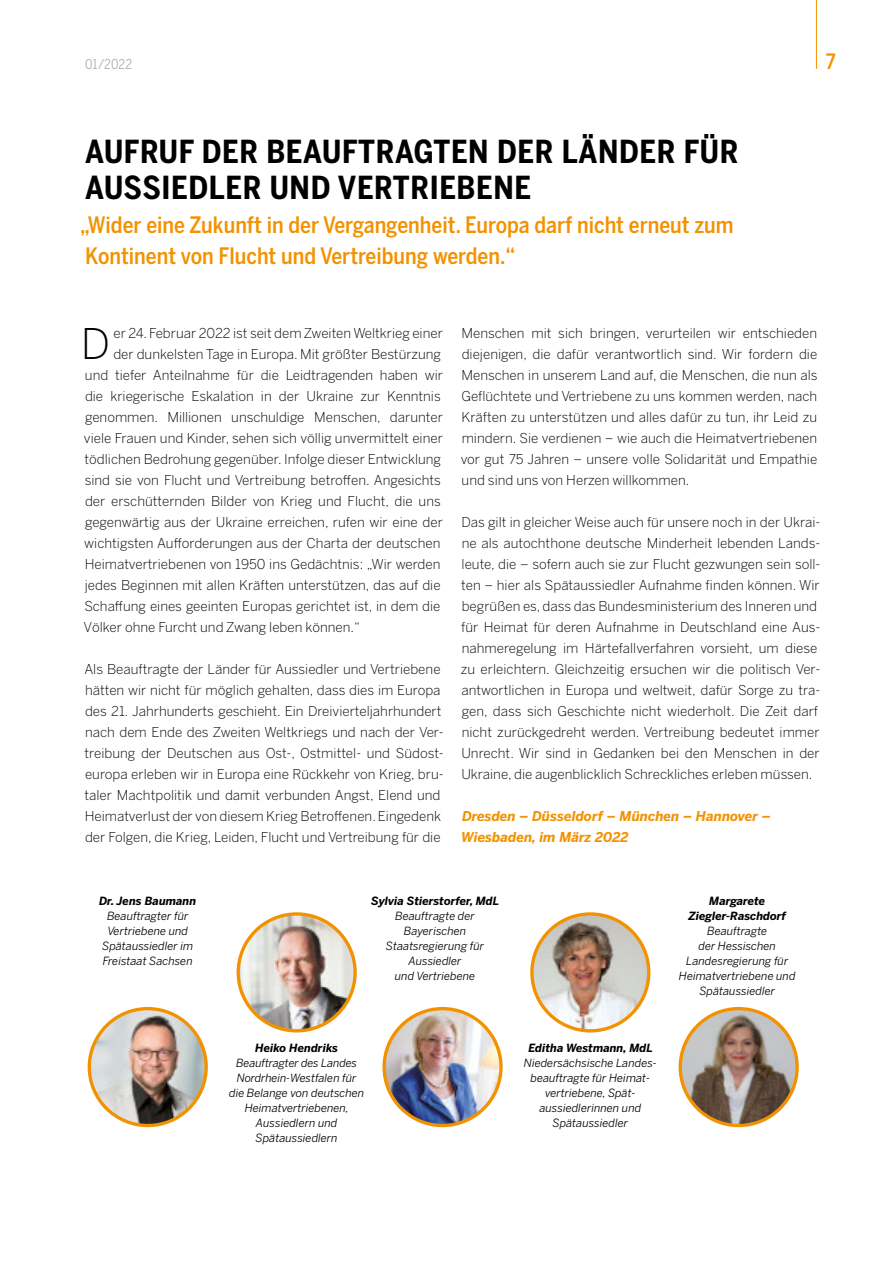
<style>
.page{position:relative;width:893px;height:1263px;background:#fff}
.page>*{position:absolute;margin:0;border:0;box-sizing:border-box;transform-origin:0 0}
.Fließtext_-_Initial{font:300 41.85px "Benton Sans";color:#000}
.Titel_2{font:700 31.5px/36px "Benton Sans Cond";letter-spacing:.02em;color:#000}
.Einleitungstexte{font:500 22.5px/31.5px "Benton Sans Cond";color:#f39200}
.t1{font:500 21px "Benton Sans Cond";color:#f39200}
.Fließtext{font:300 13.5px/21px "Benton Sans";color:#000}
.Fließtext_-_Initial-2{font:300 13.5px "Benton Sans";color:#000}
.Fließtext-2{font:italic 700 13.5px/20.7px "Benton Sans";color:#f39200}
.t2{font:13.5px "Benton Sans Cond";letter-spacing:.005em;color:#acacac}
.BU_pos{font:italic 11.25px/15px "Benton Sans";color:#000;text-align:center}
.s1{font-weight:700}
</style>
<div class="page">
<img style="left:532px;top:914px;width:117px;height:117px;border-radius:58px">
<div style="left:530px;top:912px;width:120px;height:120px;border:3px solid #f39200;border-radius:50%"></div>
<img style="left:384px;top:1009px;width:117px;height:116px;border-radius:58px">
<div style="left:382px;top:1007px;width:121px;height:120px;border:3px solid #f39200;border-radius:50%"></div>
<img style="left:89px;top:1009px;width:117px;height:116px;border-radius:58px">
<div style="left:88px;top:1007px;width:120px;height:120px;border:3px solid #f39200;border-radius:50%"></div>
<img style="left:680px;top:1009px;width:117px;height:116px;border-radius:58px">
<div style="left:679px;top:1007px;width:120px;height:120px;border:3px solid #f39200;border-radius:50%"></div>
<img style="left:238px;top:914px;width:117px;height:117px;border-radius:58px">
<div style="left:237px;top:912px;width:120px;height:120px;border:3px solid #f39200;border-radius:50%"></div>
<hr style="left:816px;top:0;width:1px;height:69px;background:#f39200">
<p class="t2" style="left:85px;top:56px;width:49px">01/2022</p>
<h3 class="t1" style="left:826px;top:49px;width:11px">7</h3>
<h2 class="Titel_2" style="left:85px;top:133px;width:655px">AUFRUF DER BEAUFTRAGTEN DER LÄNDER FÜR<br>AUSSIEDLER UND VERTRIEBENE</h2>
<p class="Einleitungstexte" style="left:80px;top:208px;width:655px">„Wider eine Zukunft in der Vergangenheit. Europa darf nicht erneut zum<br>Kontinent von Flucht und Vertreibung werden.“</p>
<p class="Fließtext_-_Initial" style="left:81px;top:319px;width:31px">D</p>
<p class="Fließtext_-_Initial-2" style="left:113px;top:325px;width:331px">er 24. Februar 2022 ist seit dem Zweiten Weltkrieg einer</p>
<p class="Fließtext_-_Initial-2" style="left:113px;top:346px;width:329px">der dunkelsten Tage in Europa. Mit größter Bestürzung</p>
<p class="Fließtext_-_Initial-2" style="left:85px;top:367px;width:360px">und tiefer Anteilnahme für die Leidtragenden haben wir</p>
<p class="Fließtext_-_Initial-2" style="left:85px;top:388px;width:357px">die kriegerische Eskalation in der Ukraine zur Kenntnis</p>
<p class="Fließtext_-_Initial-2" style="left:85px;top:409px;width:359px">genommen. Millionen unschuldige Menschen, darunter</p>
<p class="Fließtext_-_Initial-2" style="left:84px;top:430px;width:360px">viele Frauen und Kinder, sehen sich völlig unvermittelt einer</p>
<p class="Fließtext_-_Initial-2" style="left:85px;top:451px;width:358px">tödlichen Bedrohung gegenüber. Infolge dieser Entwicklung</p>
<p class="Fließtext_-_Initial-2" style="left:85px;top:472px;width:358px">sind sie von Flucht und Vertreibung betroffen. Angesichts</p>
<p class="Fließtext_-_Initial-2" style="left:85px;top:493px;width:357px">der erschütternden Bilder von Krieg und Flucht, die uns</p>
<p class="Fließtext_-_Initial-2" style="left:85px;top:514px;width:359px">gegenwärtig aus der Ukraine erreichen, rufen wir eine der</p>
<p class="Fließtext_-_Initial-2" style="left:84px;top:535px;width:358px">wichtigsten Aufforderungen aus der Charta der deutschen</p>
<p class="Fließtext_-_Initial-2" style="left:85px;top:556px;width:357px">Heimatvertriebenen von 1950 ins Gedächtnis: „Wir werden</p>
<p class="Fließtext_-_Initial-2" style="left:85px;top:577px;width:357px">jedes Beginnen mit allen Kräften unterstützen, das auf die</p>
<p class="Fließtext_-_Initial-2" style="left:84px;top:598px;width:358px">Schaffung eines geeinten Europas gerichtet ist, in dem die</p>
<p class="Fließtext_-_Initial-2" style="left:83px;top:619px;width:278px">Völker ohne Furcht und Zwang leben können.“</p>
<p class="Fließtext" style="left:84px;top:658px;width:361px">Als Beauftragte der Länder für Aussiedler und Vertriebene hätten wir nicht für möglich gehalten, dass dies im Europa des 21. Jahrhunderts geschieht. Ein Dreivierteljahrhundert nach dem Ende des Zweiten Weltkriegs und nach der Ver&shy;treibung der Deutschen aus Ost-, Ostmittel- und Südost&shy;europa erleben wir in Europa eine Rückkehr von Krieg, bru&shy;taler Machtpolitik und damit verbunden Angst, Elend und Heimatverlust der von diesem Krieg Betroffenen. Eingedenk der Folgen, die Krieg, Leiden, Flucht und Vertreibung für die</p>
<p class="Fließtext" style="left:461px;top:322px;width:358px;text-align:justify">Menschen mit sich bringen, verurteilen wir entschieden diejenigen, die dafür verantwortlich sind. Wir fordern die Menschen in unserem Land auf, die Menschen, die nun als Geflüchtete und Vertriebene zu uns kommen werden, nach Kräften zu unterstützen und alles dafür zu tun, ihr Leid zu mindern. Sie verdienen – wie auch die Heimatvertriebenen vor gut 75 Jahren – unsere volle Solidarität und Empathie und sind uns von Herzen willkommen.</p>
<p class="Fließtext" style="left:461px;top:511px;width:361px">Das gilt in gleicher Weise auch für unsere noch in der Ukrai&shy;ne als autochthone deutsche Minderheit lebenden Lands&shy;leute, die – sofern auch sie zur Flucht gezwungen sein soll&shy;ten – hier als Spätaussiedler Aufnahme finden können. Wir begrüßen es, dass das Bundesministerium des Inneren und für Heimat für deren Aufnahme in Deutschland eine Aus&shy;nahmeregelung im Härtefallverfahren vorsieht, um diese zu erleichtern. Gleichzeitig ersuchen wir die politisch Ver&shy;antwortlichen in Europa und weltweit, dafür Sorge zu tra&shy;gen, dass sich Geschichte nicht wiederholt. Die Zeit darf nicht zurückgedreht werden. Vertreibung bedeutet immer Unrecht. Wir sind in Gedanken bei den Menschen in der Ukraine, die augenblicklich Schreckliches erleben müssen.</p>
<p class="Fließtext-2" style="left:461px;top:806px;width:311px">Dresden – Düsseldorf – München – Hannover –<br>Wiesbaden, im März 2022</p>
<p class="BU_pos" style="left:371px;top:893px;width:130px"><span class="s1">Sylvia Stierstorfer, MdL<br></span>Beauftragte der<br>Bayerischen<br>Staatsregierung für<br>Aussiedler<br>und Vertriebene</p>
<p class="BU_pos" style="left:99px;top:893px;width:99px"><span class="s1">Dr. Jens Baumann<br></span>Beauftragter für<br>Vertriebene und<br>Spätaussiedler im<br>Freistaat Sachsen</p>
<p class="BU_pos" style="left:679px;top:893px;width:118px"><span class="s1">Margarete<br>Ziegler-Raschdorf<br></span>Beauftragte<br>der Hessischen<br>Landesregierung für<br>Heimatvertriebene und<br>Spätaussiedler</p>
<p class="BU_pos" style="left:229px;top:1040px;width:137px"><span class="s1">Heiko Hendriks<br></span>Beauftragter des Landes<br>Nordrhein-Westfalen für die Belange von deutschen<br>Heimatvertriebenen,<br>Aussiedlern und<br>Spätaussiedlern</p>
<p class="BU_pos" style="left:524px;top:1040px;width:135px"><span class="s1">Editha Westmann, MdL<br></span>Niedersächsische Landes&shy;beauftragte für Heimat&shy;vertriebene, Spät&shy;aussiedlerinnen und<br>Spätaussiedler</p>
</div>
